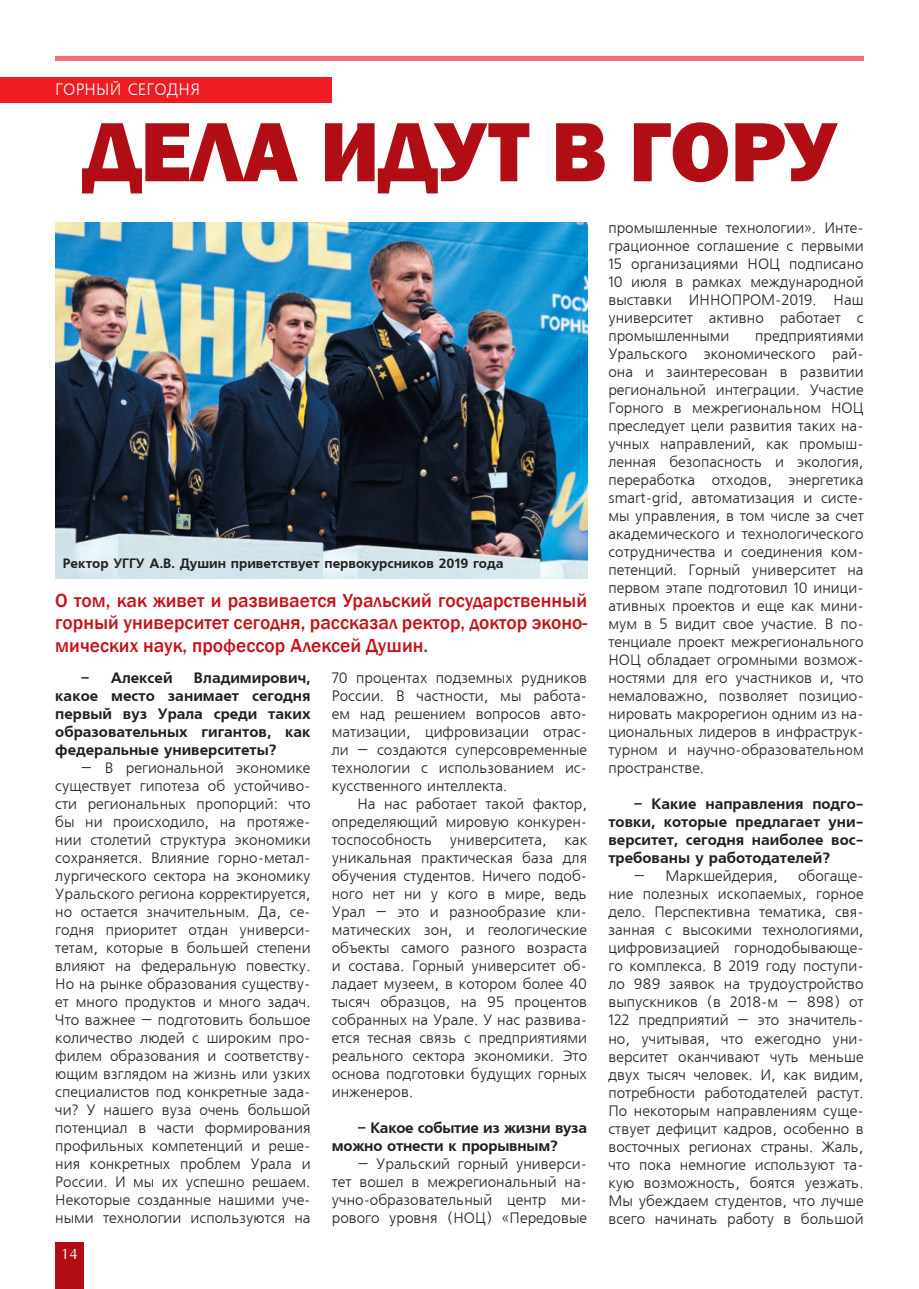
<style>
.page{position:relative;width:919px;height:1289px;background:#fff}
.page>*{position:absolute;margin:0;border:0;box-sizing:border-box;transform-origin:0 0}
.t1{font:800 87px "Franklin Gothic";color:#b00d15}
.t2{font:500 19.5px/22.5px "Franklin Gothic";color:#c4121a;text-align:justify}
.t3{font:16.5px "Free Set CTT";letter-spacing:.01em;color:#fff}
.t4{font:15px/18px "Free Set CTT";color:#231f20;text-align:justify}
.t5{font:15px/18px "AXP Free Set C Bold";color:#231f20;text-align:justify}
.t6{font:15px/18px "AXP Free Set C Bold";letter-spacing:-.02em;color:#231f20}
.t7{font:15px "AG Opus";color:#fff}
.t8{font:13.5px "AXP Free Set C Bold";color:#231f20}
</style>
<div class="page">
<div style="left:55px;top:1242px;width:28px;height:46px;background:#b00d15"></div>
<hr style="left:55px;top:56px;width:808px;height:4px;background:#f17079">
<div style="left:0;top:78px;width:332px;height:25px;background:#ee1d23"></div>
<img style="left:55px;top:222px;width:532px;height:356px">
<p class="t3" style="left:55px;top:81px;width:146px">ГОРНЫЙ СЕГОДНЯ</p>
<h1 class="t1" style="left:84px;top:96px;width:752px">ДЕЛА ИДУТ В ГОРУ</h1>
<p class="t8" style="left:63px;top:556px;width:442px">Ректор УГГУ А.В. Душин приветствует первокурсников 2019 года</p>
<h2 class="t2" style="left:55px;top:589px;width:533px">О том, как живет и развивается Уральский государственный горный университет сегодня, рассказал ректор, доктор эконо&shy;мических наук, профессор Алексей Душин.</h2>
<p class="t5" style="left:81px;top:669px;width:93px">– Алексей</p>
<p class="t5" style="left:55px;top:669px;width:257px;text-indent:138px">Владимирович, какое место занимает сегодня первый вуз Урала среди таких образовательных гигантов, как федеральные университеты?</p>
<p class="t4" style="left:55px;top:759px;width:257px;text-indent:26px">– В региональной экономике существует гипотеза об устойчиво&shy;сти региональных пропорций: что бы ни происходило, на протяже&shy;нии столетий структура экономики сохраняется. Влияние горно-метал&shy;лургического сектора на экономику Уральского региона корректируется, но остается значительным. Да, се&shy;годня приоритет отдан универси&shy;тетам, которые в большей степени влияют на федеральную повестку.<br>Но на рынке образования существу&shy;ет много продуктов и много задач.<br>Что важнее – подготовить большое количество людей с широким про&shy;филем образования и соответству&shy;ющим взглядом на жизнь или узких специалистов под конкретные зада&shy;чи? У нашего вуза очень большой потенциал в части формирования профильных компетенций и реше&shy;ния конкретных проблем Урала и России. И мы их успешно решаем.<br>Некоторые созданные нашими уче&shy;ными технологии используются на</p>
<p class="t7" style="left:61px;top:1246px;width:18px">14</p>
<p class="t4" style="left:332px;top:669px;width:257px">70 процентах подземных рудников России. В частности, мы работа&shy;ем над решением вопросов авто&shy;матизации, цифровизации отрас&shy;ли – создаются суперсовременные технологии с использованием ис&shy;кусственного интеллекта.</p>
<p class="t4" style="left:332px;top:795px;width:257px;text-indent:26px">На нас работает такой фактор, определяющий мировую конкурен&shy;тоспособность университета, как уникальная практическая база для обучения студентов. Ничего подоб&shy;ного нет ни у кого в мире, ведь Урал – это и разнообразие кли&shy;матических зон, и геологические объекты самого разного возраста и состава. Горный университет об&shy;ладает музеем, в котором более 40 тысяч образцов, на 95 процентов собранных на Урале. У нас развива&shy;ется тесная связь с предприятиями реального сектора экономики. Это основа подготовки будущих горных инженеров.</p>
<p class="t6" style="left:332px;top:1119px;width:257px;text-indent:26px">– Какое событие из жизни вуза можно отнести к прорывным?</p>
<p class="t4" style="left:332px;top:1155px;width:257px;text-indent:26px">– Уральский горный универси&shy;тет вошел в межрегиональный на&shy;учно-образовательный центр ми&shy;рового уровня (НОЦ) «Передовые</p>
<p class="t4" style="left:608px;top:220px;width:257px">промышленные технологии». Инте&shy;грационное соглашение с первыми 15 организациями НОЦ подписано 10 июля в рамках международной выставки ИННОПРОМ-2019. Наш университет активно работает с промышленными</p>
<p class="t4" style="left:608px;top:328px;width:257px;text-indent:147px">предприятиями Уральского экономического рай&shy;она и заинтересован в развитии региональной интеграции. Участие Горного в межрегиональном НОЦ преследует цели развития таких на&shy;учных направлений, как промыш&shy;ленная безопасность и экология, переработка отходов, энергетика smart-grid, автоматизация и систе&shy;мы управления, в том числе за счет академического и технологического сотрудничества и соединения ком&shy;петенций. Горный университет на первом этапе подготовил 10 иници&shy;ативных проектов и еще как мини&shy;мум в 5 видит свое участие. В по&shy;тенциале проект межрегионального НОЦ обладает огромными возмож&shy;ностями для его участников и, что немаловажно, позволяет позицио&shy;нировать макрорегион одним из на&shy;циональных лидеров в инфраструк&shy;турном и научно-образовательном пространстве.</p>
<p class="t5" style="left:608px;top:795px;width:257px;text-indent:26px">– Какие направления подго&shy;товки, которые предлагает уни&shy;верситет, сегодня наиболее вос&shy;требованы у работодателей?</p>
<p class="t4" style="left:634px;top:868px;width:145px">– Маркшейдерия,</p>
<p class="t4" style="left:608px;top:868px;width:257px;text-indent:190px">обогаще&shy;ние полезных ископаемых, горное дело. Перспективна тематика, свя&shy;занная с высокими технологиями, цифровизацией горнодобывающе&shy;го комплекса. В 2019 году поступи&shy;ло 989 заявок на трудоустройство выпускников (в 2018-м – 898) от 122 предприятий – это значитель&shy;но, учитывая, что ежегодно уни&shy;верситет оканчивают чуть меньше двух тысяч человек. И, как видим, потребности работодателей растут.<br>По некоторым направлениям суще&shy;ствует дефицит кадров, особенно в восточных регионах страны. Жаль, что пока немногие используют та&shy;кую возможность, боятся уезжать.<br>Мы убеждаем студентов, что лучше всего начинать работу в большой</p>
</div>
